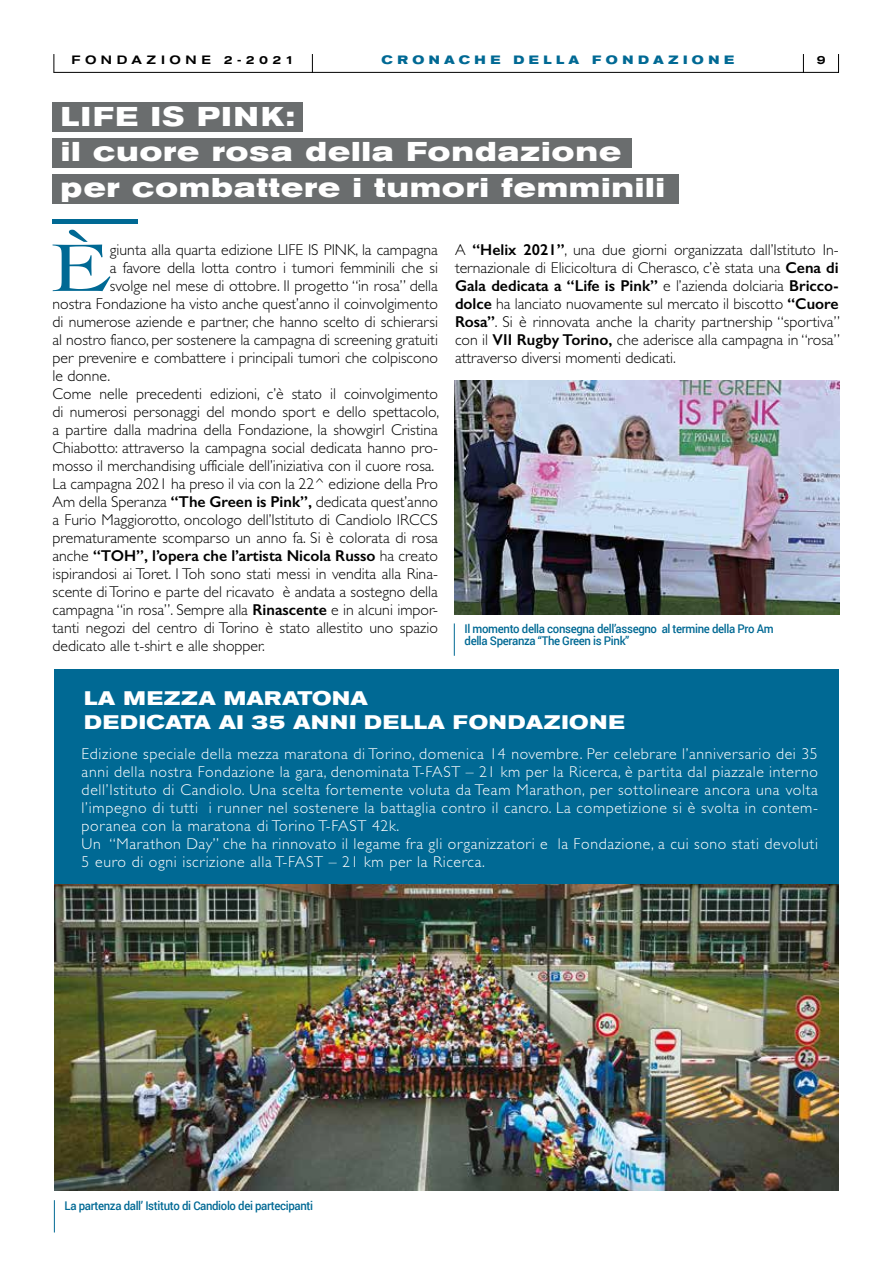
<style>
.page{position:relative;width:893px;height:1263px;background:#fff}
.page>*{position:absolute;margin:0;border:0;box-sizing:border-box;transform-origin:0 0}
.t1{font:70.8px "Cochin";color:#006994;scale:1.25 1}
.t2{font:700 expanded 27px/35.7px "Akzidenz Grotesk BE";letter-spacing:.05em;color:#fff}
.t3{font:700 expanded 19.5px/24px "Akzidenz Grotesk BE";letter-spacing:.035em;color:#fff}
.t4{font:300 15.75px/18px "Gill Sans";color:#000;text-align:justify}
.t5{font:300 15.75px/18px "Gill Sans";letter-spacing:.04em;color:#fff}
.t6{font:600 15.75px "Gill Sans";color:#000}
.t7{font:500 12px/12px "Roboto";letter-spacing:-.03em;color:#006994;scale:.95 1}
.t8{font:700 expanded 12px "Akzidenz Grotesk BE";letter-spacing:.37em;color:#006994}
.t9{font:500 expanded 12px "Akzidenz Grotesk BE";letter-spacing:.37em;color:#000}
.s1{font-weight:600}
.s2{font-weight:300}
</style>
<div class="page">
<svg style="left:53px;top:54px;width:1px;height:18px"></svg>
<svg style="left:838px;top:54px;width:1px;height:18px"></svg>
<svg style="left:803px;top:54px;width:1px;height:18px"></svg>
<hr style="left:53px;top:72px;width:786px;height:1px;background:#000">
<svg style="left:312px;top:54px;width:1px;height:18px"></svg>
<hr style="left:454px;top:623px;width:1px;height:33px;background:#006994">
<hr style="left:54px;top:1200px;width:1px;height:32px;background:#006994">
<img style="left:455px;top:380px;width:384px;height:235px">
<div style="left:52px;top:102px;width:251px;height:30px;background:#6a6d6e"></div>
<div style="left:53px;top:138px;width:579px;height:30px;background:#6a6d6e"></div>
<hr style="left:53px;top:219px;width:85px;height:4px;background:#006994">
<div style="left:52px;top:174px;width:627px;height:30px;background:#6a6d6e"></div>
<div style="left:54px;top:669px;width:785px;height:505px;background:#006994"></div>
<img style="left:54px;top:885px;width:785px;height:306px">
<p class="t9" style="left:72px;top:53px;width:224px">FONDAZIONE 2-2021</p>
<p class="t8" style="left:382px;top:53px;width:354px">CRONACHE DELLA FONDAZIONE</p>
<p class="t9" style="left:817px;top:53px;width:10px">9</p>
<h2 class="t2" style="left:61px;top:99px;width:605px">LIFE IS PINK:<br>il cuore rosa della Fondazione per combattere i tumori femminili</h2>
<h1 class="t1" style="left:49px;top:220px;width:50px">È</h1>
<p class="t4" style="left:110px;top:241px;width:330px">giunta alla quarta edizione LIFE IS PINK, la campagna</p>
<p class="t4" style="left:110px;top:259px;width:330px">a favore della lotta contro i tumori femminili che si</p>
<p class="t4" style="left:110px;top:277px;width:330px">svolge nel mese di ottobre. Il progetto “in rosa” della</p>
<p class="t4" style="left:53px;top:295px;width:387px">nostra Fondazione ha visto anche quest’anno il coinvolgimento</p>
<p class="t4" style="left:53px;top:313px;width:387px">di numerose aziende e partner, che hanno scelto di schierarsi</p>
<p class="t4" style="left:53px;top:331px;width:387px">al nostro fianco, per sostenere la campagna di screening gratuiti</p>
<p class="t4" style="left:53px;top:349px;width:387px">per prevenire e combattere i principali tumori che colpiscono</p>
<p class="t4" style="left:53px;top:367px;width:59px">le donne.</p>
<p class="t4" style="left:53px;top:385px;width:387px">Come nelle precedenti edizioni, c’è stato il coinvolgimento</p>
<p class="t4" style="left:53px;top:403px;width:388px">di numerosi personaggi del mondo sport e dello spettacolo,</p>
<p class="t4" style="left:53px;top:421px;width:387px">a partire dalla madrina della Fondazione, la showgirl Cristina</p>
<p class="t4" style="left:53px;top:439px;width:387px">Chiabotto: attraverso la campagna social dedicata hanno pro-</p>
<p class="t4" style="left:53px;top:457px;width:383px">mosso il merchandising ufficiale dell’iniziativa con il cuore rosa.</p>
<p class="t4" style="left:53px;top:475px;width:387px">La campagna 2021 ha preso il via con la 22^ edizione della Pro</p>
<p class="t4" style="left:53px;top:493px;width:387px">Am della Speranza <span class="s1">“The Green is Pink”,</span> dedicata quest’anno</p>
<p class="t4" style="left:53px;top:511px;width:387px">a Furio Maggiorotto, oncologo dell’Istituto di Candiolo IRCCS</p>
<p class="t4" style="left:53px;top:529px;width:387px">prematuramente scomparso un anno fa. Si è colorata di rosa</p>
<p class="t6" style="left:53px;top:546px;width:387px"><span class="s2">anche</span> “TOH”, l’opera che l’artista Nicola Russo <span class="s2">ha creato</span></p>
<p class="t4" style="left:53px;top:565px;width:387px">ispirandosi ai Toret. I Toh sono stati messi in vendita alla Rina-</p>
<p class="t4" style="left:53px;top:583px;width:387px">scente di Torino e parte del ricavato è andata a sostegno della</p>
<p class="t4" style="left:53px;top:601px;width:387px">campagna “in rosa”. Sempre alla <span class="s1">Rinascente</span> e in alcuni impor-</p>
<p class="t4" style="left:53px;top:619px;width:387px">tanti negozi del centro di Torino è stato allestito uno spazio</p>
<p class="t4" style="left:53px;top:637px;width:214px">dedicato alle t-shirt e alle shopper.</p>
<p class="t4" style="left:455px;top:241px;width:386px">A <span class="s1">“Helix 2021”</span>, una due giorni organizzata dall’Istituto In&shy;ternazionale di Elicicoltura di Cherasco, c’è stata una <span class="s1">Cena di Gala dedicata a “Life is Pink”</span> e l’azienda dolciaria <span class="s1">Bricco&shy;dolce</span> ha lanciato nuovamente sul mercato il biscotto <span class="s1">“Cuore Rosa”</span>. Si è rinnovata anche la charity partnership “sportiva” con il <span class="s1">VII Rugby Torino,</span> che aderisce alla campagna in “rosa” attraverso diversi momenti dedicati.</p>
<p class="t7" style="left:465px;top:622px;width:327px">Il momento della consegna dell’assegno al termine della Pro Am della Speranza “The Green is Pink”</p>
<p class="t3" style="left:84px;top:687px;width:542px">LA MEZZA MARATONA<br>DEDICATA AI 35 ANNI DELLA FONDAZIONE</p>
<p class="t5" style="left:82px;top:745px;width:738px">Edizione speciale della mezza maratona di Torino, domenica 14 novembre. Per celebrare l’anniversario dei 35 anni della nostra Fondazione la gara, denominata T-FAST – 21 km per la Ricerca, è partita dal piazzale interno dell’Istituto di Candiolo. Una scelta fortemente voluta da Team Marathon, per sottolineare ancora una volta l’impegno di tutti i runner nel sostenere la battaglia contro il cancro. La competizione si è svolta in contem&shy;poranea con la maratona di Torino T-FAST 42k.<br>Un “Marathon Day” che ha rinnovato il legame fra gli organizzatori e la Fondazione, a cui sono stati devoluti 5 euro di ogni iscrizione alla T-FAST – 21 km per la Ricerca.</p>
<p class="t7" style="left:65px;top:1199px;width:263px">La partenza dall’ Istituto di Candiolo dei partecipanti</p>
</div>
